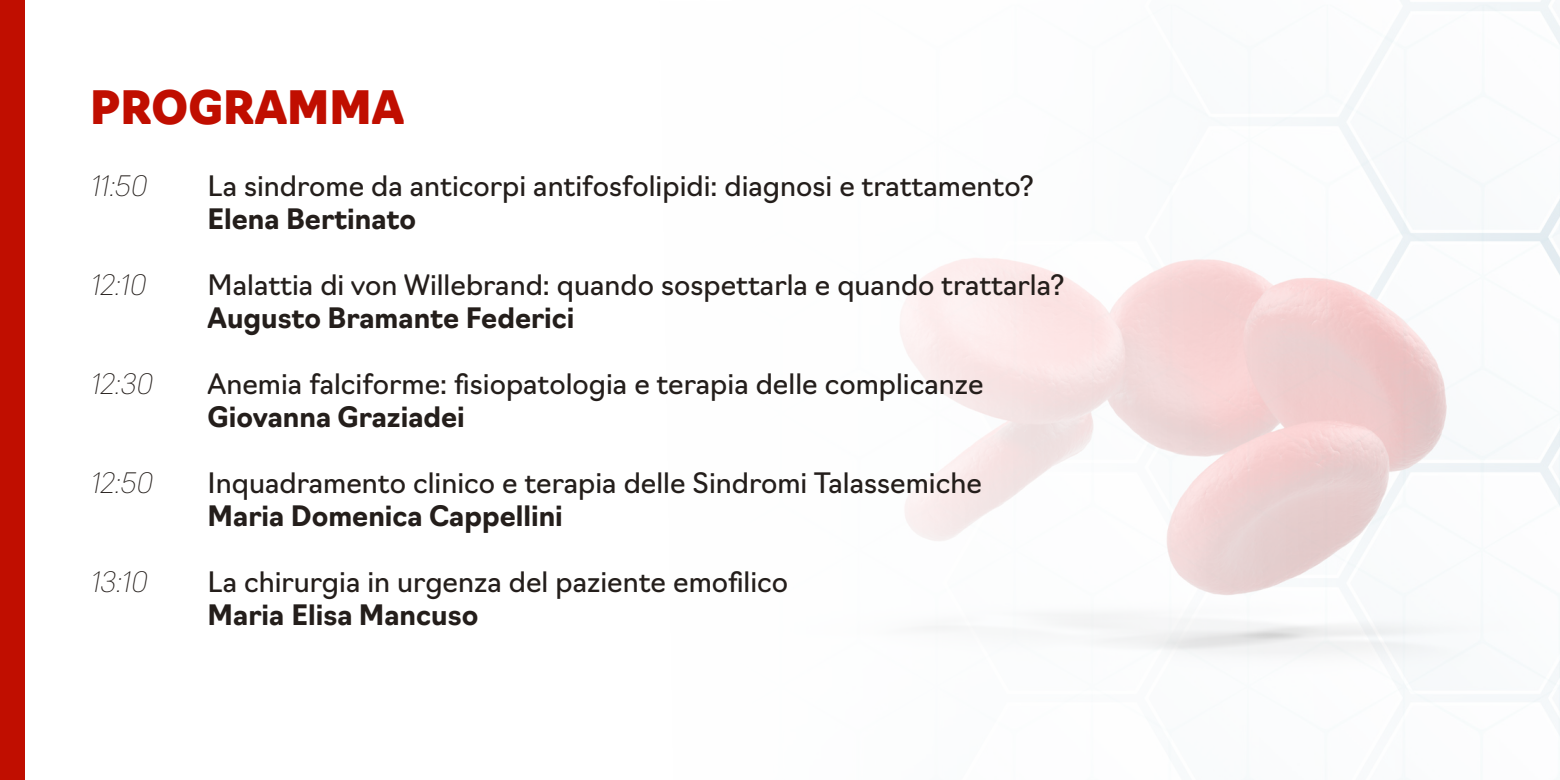
<style>
.page{position:relative;width:1560px;height:780px;background:#fff}
.page>*{position:absolute;margin:0;border:0;box-sizing:border-box;transform-origin:0 0}
.t1{font:900 45px "Navigo";color:#c00e00}
.t2{font:27.5px "Navigo";color:#241e1b}
.t3{font:700 27.5px "Navigo";color:#241e1b}
.t4{font:italic 100 27.5px "Navigo";color:#241e1b}
</style>
<div class="page">
<div style="left:0;top:0;width:25px;height:780px;background:#c00e00"></div>
<p class="t1" style="left:90px;top:72px;width:316px">PROGRAMMA</p>
<p class="t4" style="left:90px;top:164px;width:65px">11:50</p>
<p class="t2" style="left:208px;top:164px;width:827px">La sindrome da anticorpi antifosfolipidi: diagnosi e trattamento?</p>
<p class="t3" style="left:208px;top:197px;width:210px">Elena Bertinato</p>
<p class="t4" style="left:90px;top:263px;width:64px">12:10</p>
<p class="t2" style="left:208px;top:263px;width:858px">Malattia di von Willebrand: quando sospettarla e quando trattarla?</p>
<p class="t3" style="left:208px;top:296px;width:368px">Augusto Bramante Federici</p>
<p class="t4" style="left:90px;top:362px;width:71px">12:30</p>
<p class="t2" style="left:208px;top:362px;width:777px">Anemia falciforme: fisiopatologia e terapia delle complicanze</p>
<p class="t3" style="left:208px;top:395px;width:259px">Giovanna Graziadei</p>
<p class="t4" style="left:90px;top:461px;width:70px">12:50</p>
<p class="t2" style="left:208px;top:461px;width:775px">Inquadramento clinico e terapia delle Sindromi Talassemiche</p>
<p class="t3" style="left:208px;top:494px;width:357px">Maria Domenica Cappellini</p>
<p class="t4" style="left:90px;top:560px;width:65px">13:10</p>
<p class="t2" style="left:208px;top:560px;width:582px">La chirurgia in urgenza del paziente emofilico</p>
<p class="t3" style="left:208px;top:593px;width:272px">Maria Elisa Mancuso</p>
</div>
